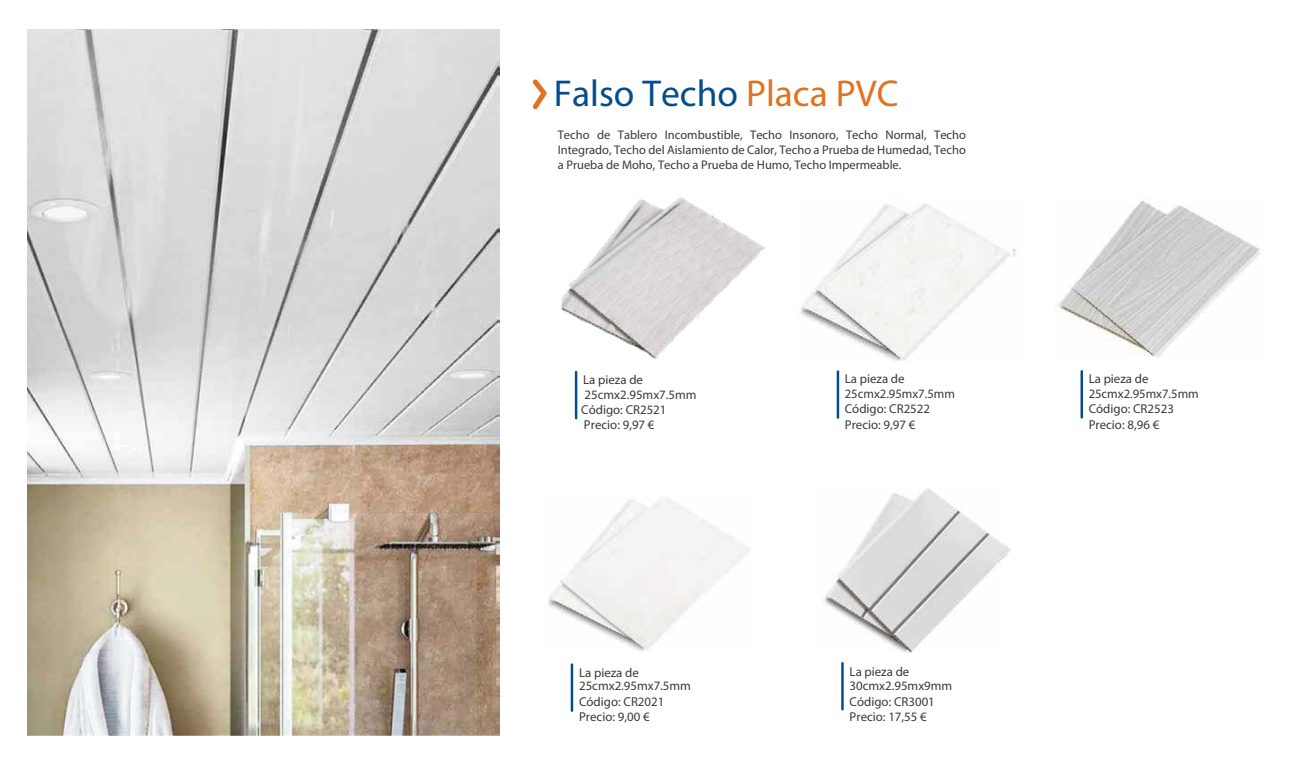
<style>
.page{position:relative;width:1300px;height:765px;background:#fff}
.page>*{position:absolute;margin:0;border:0;box-sizing:border-box;transform-origin:0 0}
.t1{font:900 37.5px "Montserrat";color:#044d8c}
.t2{font:300 12.88px/15.4px "Montserrat";color:#393934}
.t3{font:500 12.88px "Montserrat";color:#393934}
.t4{font:300 12.5px/15px "Montserrat";color:#393934;text-align:justify}
.s1{font-weight:400;font-style:italic;color:#e07220}
.s2{font-weight:500}
</style>
<div class="page">
<hr style="left:837px;top:371px;width:2px;height:47px;background:#044d8c">
<svg style="left:532px;top:79px;width:15px;height:30px"></svg>
<hr style="left:571px;top:665px;width:2px;height:46px;background:#044d8c">
<hr style="left:841px;top:663px;width:3px;height:46px;background:#044d8c">
<hr style="left:575px;top:372px;width:2px;height:46px;background:#044d8c">
<img style="left:28px;top:29px;width:472px;height:707px">
<img style="left:561px;top:197px;width:204px;height:162px">
<img style="left:824px;top:488px;width:187px;height:165px">
<hr style="left:1080px;top:371px;width:3px;height:46px;background:#044d8c">
<img style="left:1055px;top:200px;width:206px;height:158px">
<img style="left:800px;top:203px;width:210px;height:158px">
<img style="left:548px;top:498px;width:201px;height:153px">
<h1 class="t1" style="left:554px;top:71px;width:346px">Falso Techo <span class="s1">Placa PVC</span></h1>
<p class="t4" style="left:558px;top:127px;width:410px">Techo de Tablero Incombustible, Techo Insonoro, Techo Normal, Techo Integrado, Techo del Aislamiento de Calor, Techo a Prueba de Humedad, Techo a Prueba de Moho, Techo a Prueba de Humo, Techo Impermeable.</p>
<p class="t3" style="left:583px;top:372px;width:61px">La pieza de</p>
<p class="t2" style="left:581px;top:402px;width:87px"><span class="s2">Código:</span> CR2521<br>Precio: 9,97 €</p>
<p class="t2" style="left:584px;top:386px;width:113px">25cm<span class="s2">x</span>2.95m<span class="s2">x</span>7.5mm</p>
<p class="t3" style="left:845px;top:371px;width:61px">La pieza de</p>
<p class="t2" style="left:845px;top:401px;width:87px"><span class="s2">Código:</span> CR2522<br>Precio: 9,97 €</p>
<p class="t2" style="left:845px;top:386px;width:112px">25cm<span class="s2">x</span>2.95m<span class="s2">x</span>7.5mm</p>
<p class="t3" style="left:579px;top:665px;width:61px">La pieza de</p>
<p class="t2" style="left:579px;top:694px;width:87px"><span class="s2">Código:</span> CR2021<br>Precio: 9,00 €</p>
<p class="t2" style="left:579px;top:678px;width:113px">25cm<span class="s2">x</span>2.95m<span class="s2">x</span>7.5mm</p>
<p class="t3" style="left:849px;top:663px;width:61px">La pieza de</p>
<p class="t2" style="left:849px;top:693px;width:87px"><span class="s2">Código:</span> CR3001<br>Precio: 17,55 €</p>
<p class="t2" style="left:849px;top:678px;width:104px">30cm<span class="s2">x</span>2.95m<span class="s2">x</span>9mm</p>
<p class="t3" style="left:1088px;top:371px;width:61px">La pieza de</p>
<p class="t2" style="left:1088px;top:401px;width:87px"><span class="s2">Código:</span> CR2523<br>Precio: 8,96 €</p>
<p class="t2" style="left:1088px;top:386px;width:112px">25cm<span class="s2">x</span>2.95m<span class="s2">x</span>7.5mm</p>
</div>
